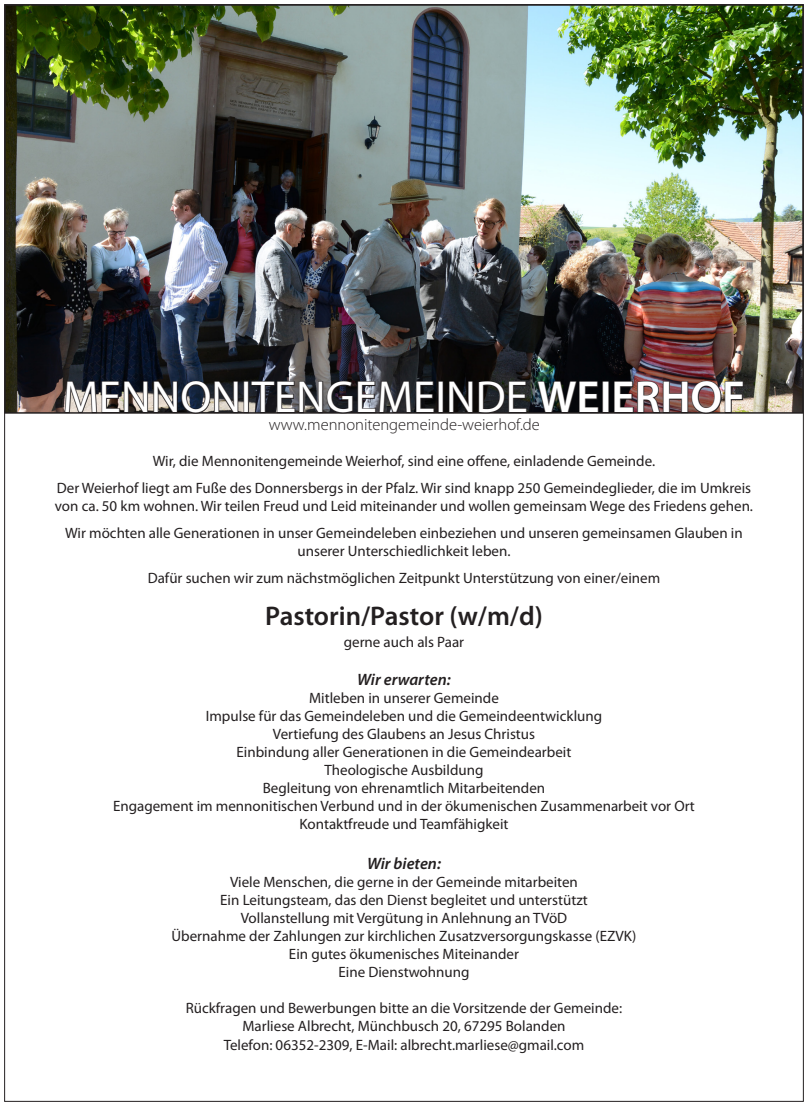
<style>
.page{position:relative;width:808px;height:1106px;background:#fff}
.page>*{position:absolute;margin:0;border:0;box-sizing:border-box;transform-origin:0 0}
.t1{font:45px "Myriad Pro";color:#fff}
.t2{font:600 27px "Myriad Pro";color:#231f20}
.t3{font:300 16.5px "Myriad Pro";color:#231f20}
.t4{font:italic 600 16.5px "Myriad Pro";color:#231f20}
.t5{font:15px/18px "Myriad Pro";color:#231f20}
.s1{font-weight:600}
</style>
<div class="page">
<img style="left:7px;top:7px;width:794px;height:404px">
<svg style="left:64px;top:380px;width:175px;height:34px;background:#4b4a4c"></svg>
<div style="left:244px;top:381px;width:5px;height:32px;border:2px solid #231f20"></div>
<svg style="left:250px;top:380px;width:185px;height:34px;background:#353539"></svg>
<div style="left:438px;top:381px;width:5px;height:32px;border:2px solid #231f20"></div>
<svg style="left:448px;top:380px;width:80px;height:34px;background:#1d1d1d"></svg>
<svg style="left:536px;top:380px;width:63px;height:34px;background:#161b1d"></svg>
<div style="left:602px;top:381px;width:7px;height:32px;border:2px solid #231f20"></div>
<img style="left:613px;top:380px;width:131px;height:34px">
<p class="t1" style="left:63px;top:369px;width:684px">MENNONITENGEMEINDE <span class="s1">WEIERHOF</span></p>
<p class="t3" style="left:269px;top:415px;width:272px">www.mennonitengemeinde-weierhof.de</p>
<p class="t5" style="left:153px;top:452px;width:504px">Wir, die Mennonitengemeinde Weierhof, sind eine offene, einladende Gemeinde.</p>
<p class="t5" style="left:55px;top:479px;width:700px">Der Weierhof liegt am Fuße des Donnersbergs in der Pfalz. Wir sind knapp 250 Gemeindeglieder, die im Umkreis von ca. 50 km wohnen. Wir teilen Freud und Leid miteinander und wollen gemeinsam Wege des Friedens gehen.</p>
<p class="t5" style="left:65px;top:524px;width:679px;text-align:center">Wir möchten alle Generationen in unser Gemeindeleben einbeziehen und unseren gemeinsamen Glauben in unserer Unterschiedlichkeit leben.</p>
<p class="t5" style="left:148px;top:569px;width:514px">Dafür suchen wir zum nächstmöglichen Zeitpunkt Unterstützung von einer/einem</p>
<p class="t2" style="left:265px;top:599px;width:279px">Pastorin/Pastor (w/m/d)</p>
<p class="t5" style="left:344px;top:633px;width:122px">gerne auch als Paar</p>
<p class="t4" style="left:357px;top:669px;width:95px">Wir erwarten:</p>
<p class="t5" style="left:309px;top:688px;width:191px">Mitleben in unserer Gemeinde</p>
<p class="t5" style="left:206px;top:706px;width:398px">Impulse für das Gemeindeleben und die Gemeindeentwicklung</p>
<p class="t5" style="left:273px;top:724px;width:264px">Vertiefung des Glaubens an Jesus Christus</p>
<p class="t5" style="left:237px;top:742px;width:336px">Einbindung aller Generationen in die Gemeindearbeit</p>
<p class="t5" style="left:324px;top:760px;width:160px">Theologische Ausbildung</p>
<p class="t5" style="left:263px;top:778px;width:284px">Begleitung von ehrenamtlich Mitarbeitenden</p>
<p class="t5" style="left:113px;top:796px;width:583px">Engagement im mennonitischen Verbund und in der ökumenischen Zusammenarbeit vor Ort</p>
<p class="t5" style="left:299px;top:814px;width:211px">Kontaktfreude und Teamfähigkeit</p>
<p class="t4" style="left:367px;top:852px;width:75px">Wir bieten:</p>
<p class="t5" style="left:230px;top:872px;width:349px">Viele Menschen, die gerne in der Gemeinde mitarbeiten</p>
<p class="t5" style="left:220px;top:890px;width:369px">Ein Leitungsteam, das den Dienst begleitet und unterstützt</p>
<p class="t5" style="left:241px;top:908px;width:328px">Vollanstellung mit Vergütung in Anlehnung an TVöD</p>
<p class="t5" style="left:171px;top:926px;width:466px">Übernahme der Zahlungen zur kirchlichen Zusatzversorgungskasse (EZVK)</p>
<p class="t5" style="left:289px;top:944px;width:232px">Ein gutes ökumenisches Miteinander</p>
<p class="t5" style="left:338px;top:962px;width:133px">Eine Dienstwohnung</p>
<p class="t5" style="left:186px;top:998px;width:438px">Rückfragen und Bewerbungen bitte an die Vorsitzende der Gemeinde:</p>
<p class="t5" style="left:242px;top:1016px;width:325px">Marliese Albrecht, Münchbusch 20, 67295 Bolanden</p>
<p class="t5" style="left:224px;top:1036px;width:362px">Telefon: 06352-2309, E-Mail: albrecht.marliese@gmail.com</p>
</div>
